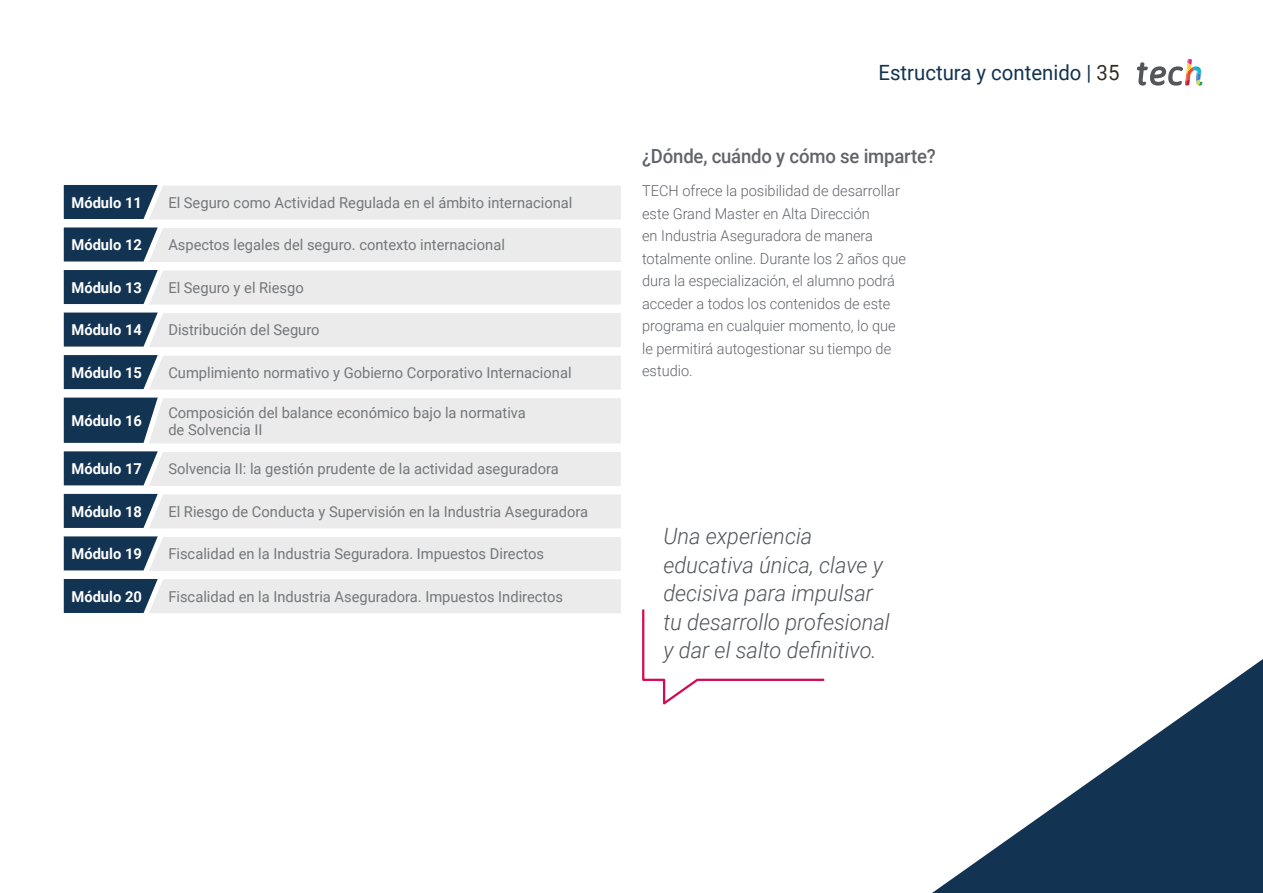
<style>
.page{position:relative;width:1263px;height:893px;background:#fff}
.page>*{position:absolute;margin:0;border:0;box-sizing:border-box;transform-origin:0 0}
.t1{font:italic 300 22.5px/28.5px "Roboto";color:#52555b}
.t2{font:21px "Roboto";color:#123352}
.t3{font:500 19.5px "Roboto";letter-spacing:-.01em;color:#61646a;scale:.95 1}
.t4{font:15px/16.5px "Roboto";color:#74777b}
.t5{font:300 15px/22.5px "Roboto";color:#61646a}
.t6{font:700 15px "Roboto";color:#fff}
.s1{color:#312e20}
</style>
<div class="page">
<svg style="left:932px;top:659px;width:331px;height:234px"></svg>
<svg style="left:642px;top:609px;width:183px;height:96px"></svg>
<svg style="left:64px;top:185px;width:557px;height:35px;background:#cacfd3"></svg>
<svg style="left:64px;top:227px;width:557px;height:35px;background:#cacfd3"></svg>
<svg style="left:64px;top:270px;width:557px;height:35px;background:#cacfd3"></svg>
<svg style="left:64px;top:536px;width:557px;height:35px;background:#cacfd3"></svg>
<svg style="left:64px;top:579px;width:557px;height:34px;background:#c8ced2"></svg>
<svg style="left:64px;top:313px;width:557px;height:34px;background:#c9cfd2"></svg>
<svg style="left:64px;top:355px;width:557px;height:35px;background:#cacfd3"></svg>
<svg style="left:64px;top:451px;width:557px;height:35px;background:#cacfd3"></svg>
<svg style="left:64px;top:494px;width:557px;height:34px;background:#c8ced2"></svg>
<svg style="left:64px;top:398px;width:557px;height:45px;background:#c8ced2"></svg>
<svg style="left:1137px;top:59px;width:65px;height:27px"></svg>
<p class="t6" style="left:71px;top:192px;width:72px">Módulo 11</p>
<p class="t6" style="left:71px;top:234px;width:72px">Módulo 12</p>
<p class="t6" style="left:71px;top:277px;width:72px">Módulo 13</p>
<p class="t6" style="left:71px;top:319px;width:72px">Módulo 14</p>
<p class="t6" style="left:71px;top:362px;width:72px">Módulo 15</p>
<p class="t4" style="left:168px;top:193px;width:406px">El Seguro como Actividad Regulada en el ámbito internacional</p>
<p class="t4" style="left:168px;top:236px;width:338px">Aspectos legales del seguro. contexto internacional</p>
<p class="t4" style="left:168px;top:278px;width:137px">El Seguro y el Riesgo</p>
<p class="t4" style="left:168px;top:321px;width:153px">Distribución del Seguro</p>
<p class="t4" style="left:168px;top:364px;width:405px">Cumplimiento normativo y Gobierno Corporativo Internacional</p>
<p class="t6" style="left:125px;top:408px;width:10px">2</p>
<p class="t4" style="left:168px;top:404px;width:359px">Composición del balance económico bajo la normativa de Solvencia II</p>
<p class="t6" style="left:71px;top:410px;width:72px">Módulo 16</p>
<p class="t6" style="left:71px;top:458px;width:72px">Módulo 17</p>
<p class="t6" style="left:71px;top:501px;width:72px">Módulo 18</p>
<p class="t6" style="left:71px;top:543px;width:72px">Módulo 19</p>
<p class="t6" style="left:71px;top:586px;width:72px">Módulo 20</p>
<p class="t4" style="left:168px;top:460px;width:392px">Solvencia II: la gestión prudente de la actividad aseguradora</p>
<p class="t4" style="left:168px;top:502px;width:421px">El Riesgo de Conducta y Supervisión en la Industria Aseguradora</p>
<p class="t4" style="left:168px;top:545px;width:377px">Fiscalidad en la Industria Seguradora. Impuestos Directos</p>
<p class="t4" style="left:168px;top:587px;width:396px">Fiscalidad en la Industria Aseguradora. Impuestos Indirectos</p>
<h2 class="t2" style="left:878px;top:57px;width:242px">Estructura y contenido | <span class="s1">35</span></h2>
<h3 class="t3" style="left:642px;top:143px;width:311px">¿Dónde, cuándo y cómo se imparte?</h3>
<p class="t5" style="left:642px;top:179px;width:265px">TECH ofrece la posibilidad de desarrollar este Grand Master en Alta Dirección<br>en Industria Aseguradora de manera totalmente online. Durante los 2 años que dura la especialización, el alumno podrá acceder a todos los contenidos de este programa en cualquier momento, lo que le permitirá autogestionar su tiempo de estudio.</p>
<h1 class="t1" style="left:663px;top:521px;width:228px">Una experiencia educativa única, clave y decisiva para impulsar tu desarrollo profesional y dar el salto definitivo.</h1>
</div>
